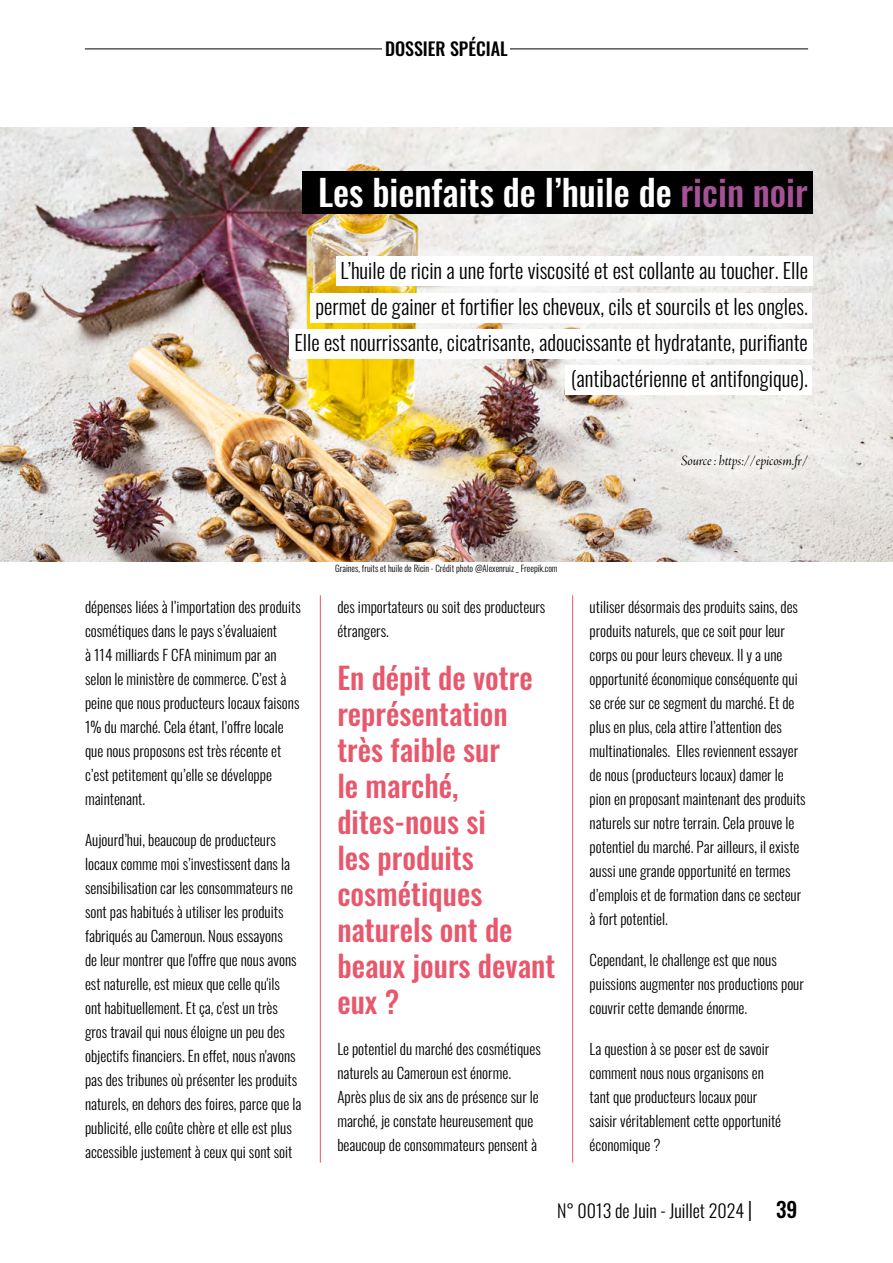
<style>
.page{position:relative;width:893px;height:1263px;background:#fff}
.page>*{position:absolute;margin:0;border:0;box-sizing:border-box;transform-origin:0 0}
.t1{font:500 36px "Oswald";color:#fff}
.t2{font:500 30px/36px "Oswald";color:#e8586c}
.t3{font:300 21px/36px "Oswald";color:#000;text-align:right}
.t4{font:300 18px "Oswald";color:#000}
.t5{font:500 18px "Oswald";color:#000}
.t6{font:300 15px/24px "Oswald";color:#000}
.t7{font:15px "Adobe Jenson Pro It Disp";letter-spacing:-.005em;color:#000}
.t8{font:300 9px "Oswald";color:#000}
.s1{color:#a45196}
.s2{font-size:21px}
.s3{font-weight:500;font-size:21px}
</style>
<div class="page">
<hr style="left:85px;top:49px;width:723px;height:1px;background:#000">
<div style="left:383px;top:27px;width:127px;height:38px;background:#fff"></div>
<hr style="left:320px;top:595px;width:1px;height:568px;background:#e8586c">
<hr style="left:572px;top:595px;width:1px;height:568px;background:#e8586c">
<img style="left:0;top:128px;width:893px;height:433px">
<div style="left:566px;top:365px;width:246px;height:30px;background:#fff"></div>
<div style="left:289px;top:329px;width:523px;height:30px;background:#fff"></div>
<div style="left:310px;top:293px;width:502px;height:30px;background:#fff"></div>
<div style="left:336px;top:256px;width:476px;height:30px;background:#fff"></div>
<div style="left:302px;top:172px;width:510px;height:42px;background:#000"></div>
<p class="t5" style="left:385px;top:40px;width:124px">DOSSIER SPÉCIAL</p>
<h1 class="t1" style="left:318px;top:173px;width:491px">Les bienfaits de l’huile de <span class="s1">ricin noir</span></h1>
<p class="t3" style="left:295px;top:250px;width:515px">L’huile de ricin a une forte viscosité et est collante au toucher. Elle permet de gainer et fortifier les cheveux, cils et sourcils et les ongles.<br>Elle est nourrissante, cicatrisante, adoucissante et hydratante, purifiante (antibactérienne et antifongique).</p>
<p class="t7" style="left:681px;top:452px;width:128px">Source : https://epicosm.fr/</p>
<p class="t6" style="left:85px;top:593px;width:217px">dépenses liées à l’importation des produits cosmétiques dans le pays s’évaluaient<br>à 114 milliards F CFA minimum par an selon le ministère de commerce. C’est à peine que nous producteurs locaux faisons 1% du marché. Cela étant, l’offre locale que nous proposons est très récente et c’est petitement qu’elle se développe maintenant.</p>
<p class="t6" style="left:85px;top:826px;width:218px">Aujourd’hui, beaucoup de producteurs locaux comme moi s’investissent dans la sensibilisation car les consommateurs ne sont pas habitués à utiliser les produits fabriqués au Cameroun. Nous essayons<br>de leur montrer que l'offre que nous avons est naturelle, est mieux que celle qu'ils<br>ont habituellement. Et ça, c'est un très gros travail qui nous éloigne un peu des objectifs financiers. En effet, nous n'avons pas des tribunes où présenter les produits naturels, en dehors des foires, parce que la publicité, elle coûte chère et elle est plus accessible justement à ceux qui sont soit</p>
<p class="t8" style="left:335px;top:560px;width:224px">Graines, fruits et huile de Ricin - Crédit photo @Alexenruiz _ Freepik.com</p>
<p class="t6" style="left:337px;top:593px;width:210px">des importateurs ou soit des producteurs étrangers.</p>
<h2 class="t2" style="left:337px;top:662px;width:220px">En dépit de votre représentation très faible sur<br>le marché, dites-nous si<br>les produits cosmétiques naturels ont de beaux jours devant eux ?</h2>
<p class="t6" style="left:337px;top:1035px;width:205px">Le potentiel du marché des cosmétiques naturels au Cameroun est énorme.<br>Après plus de six ans de présence sur le marché, je constate heureusement que beaucoup de consommateurs pensent à</p>
<p class="t6" style="left:590px;top:593px;width:218px">utiliser désormais des produits sains, des produits naturels, que ce soit pour leur corps ou pour leurs cheveux. Il y a une opportunité économique conséquente qui se crée sur ce segment du marché. Et de plus en plus, cela attire l’attention des multinationales. Elles reviennent essayer de nous (producteurs locaux) damer le pion en proposant maintenant des produits naturels sur notre terrain. Cela prouve le potentiel du marché. Par ailleurs, il existe aussi une grande opportunité en termes d’emplois et de formation dans ce secteur à fort potentiel.</p>
<p class="t6" style="left:590px;top:946px;width:216px">Cependant, le challenge est que nous puissions augmenter nos productions pour couvrir cette demande énorme.</p>
<p class="t6" style="left:590px;top:1035px;width:193px">La question à se poser est de savoir comment nous nous organisons en tant que producteurs locaux pour saisir véritablement cette opportunité économique ?</p>
<p class="t4" style="left:557px;top:1195px;width:242px">N° 0013 de Juin - Juillet 2024 <span class="s2">|</span> <span class="s3">39</span></p>
</div>
